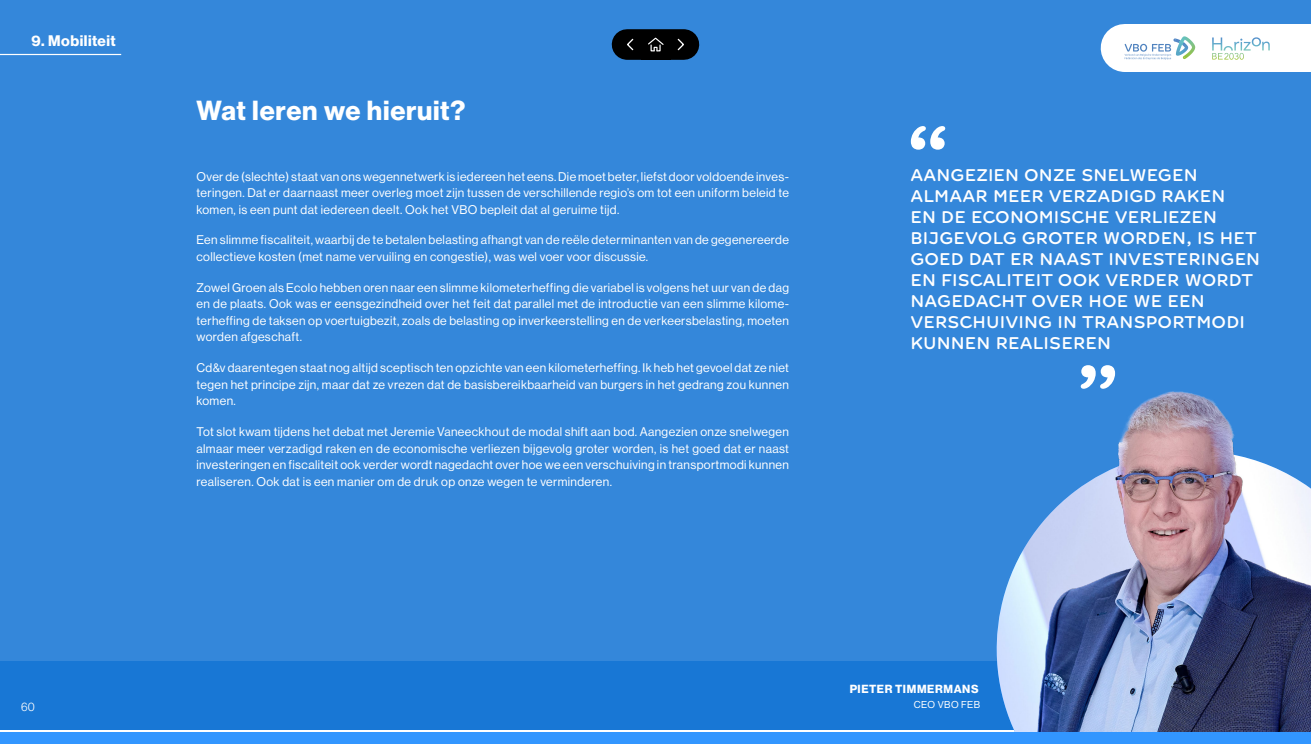
<style>
.page{position:relative;width:1311px;height:744px;background:#fff}
.page>*{position:absolute;margin:0;border:0;box-sizing:border-box;transform-origin:0 0}
.t1{font:500 86.19px "Farm New";color:#fff}
.t2{font:27px "N Haas Grotesk DS Pro 75 Bd";letter-spacing:.03em;color:#fff}
.t3{font:500 18px/21px "Farm New";letter-spacing:.01em;color:#fff}
.t4{font:15px "N Haas Grotesk DS Pro 75 Bd";letter-spacing:.035em;color:#fff}
.t5{font:12.3px/16.5px "N Haas Grotesk DS Pro 55 Rg";letter-spacing:.03em;color:#fff;text-align:justify}
.t6{font:12px "N Haas Grotesk DS Pro 45 Lt";color:#fff}
.t7{font:11.52px "N Haas Grotesk DS Pro 75 Bd";letter-spacing:.055em;color:#fff}
.t8{font:9.81px "N Haas Grotesk DS Pro 55 Rg";letter-spacing:.045em;color:#fff}
</style>
<div class="page">
<div style="left:0;top:0;width:1311px;height:728px;background:#3487da"></div>
<div style="left:0;top:661px;width:1311px;height:68px;background:#1877d5"></div>
<img style="left:983px;top:473px;width:328px;height:259px">
<img style="left:996px;top:391px;width:291px;height:341px">
<div style="left:1125px;top:24px;width:186px;height:48px;background:#fff"></div>
<svg style="left:1125px;top:36px;width:70px;height:24px"></svg>
<svg style="left:1212px;top:37px;width:58px;height:23px"></svg>
<div style="left:627px;top:29px;width:57px;height:31px;background:#000"></div>
<svg style="left:677px;top:38px;width:8px;height:13px"></svg>
<svg style="left:626px;top:38px;width:8px;height:13px"></svg>
<svg style="left:648px;top:37px;width:16px;height:15px"></svg>
<div style="left:0;top:732px;width:1311px;height:12px;background:#3296ff"></div>
<hr style="left:0;top:54px;width:121px;height:1px;background:#fff">
<p class="t4" style="left:32px;top:32px;width:86px">9. Mobiliteit</p>
<p class="t6" style="left:21px;top:700px;width:15px">60</p>
<h2 class="t2" style="left:196px;top:95px;width:270px">Wat leren we hieruit?</h2>
<p class="t5" style="left:196px;top:168px;width:594px">Over de (slechte) staat van ons wegennetwerk is iedereen het eens. Die moet beter, liefst door voldoende inves&shy;teringen. Dat er daarnaast meer overleg moet zijn tussen de verschillende regio’s om tot een uniform beleid te komen, is een punt dat iedereen deelt. Ook het VBO bepleit dat al geruime tijd.</p>
<p class="t5" style="left:196px;top:232px;width:594px">Een slimme fiscaliteit, waarbij de te betalen belasting afhangt van de reële determinanten van de gegenereerde collectieve kosten (met name vervuiling en congestie), was wel voer voor discussie.</p>
<p class="t5" style="left:196px;top:279px;width:594px">Zowel Groen als Ecolo hebben oren naar een slimme kilometerheffing die variabel is volgens het uur van de dag en de plaats. Ook was er eensgezindheid over het feit dat parallel met de introductie van een slimme kilome&shy;terheffing de taksen op voertuigbezit, zoals de belasting op inverkeerstelling en de verkeersbelasting, moeten worden afgeschaft.</p>
<p class="t5" style="left:196px;top:360px;width:594px">Cd&amp;v daarentegen staat nog altijd sceptisch ten opzichte van een kilometerheffing. Ik heb het gevoel dat ze niet tegen het principe zijn, maar dat ze vrezen dat de basisbereikbaarheid van burgers in het gedrang zou kunnen komen.</p>
<p class="t5" style="left:196px;top:424px;width:594px">Tot slot kwam tijdens het debat met Jeremie Vaneeckhout de modal shift aan bod. Aangezien onze snelwegen almaar meer verzadigd raken en de economische verliezen bijgevolg groter worden, is het goed dat er naast investeringen en fiscaliteit ook verder wordt nagedacht over hoe we een verschuiving in transportmodi kunnen realiseren. Ook dat is een manier om de druk op onze wegen te verminderen.</p>
<h1 class="t1" style="left:906px;top:105px;width:47px">“</h1>
<p class="t3" style="left:910px;top:165px;width:351px">AANGEZIEN ONZE SNELWEGEN<br>ALMAAR MEER VERZADIGD RAKEN<br>EN DE ECONOMISCHE VERLIEZEN<br>BIJGEVOLG GROTER WORDEN, IS HET<br>GOED DAT ER NAAST INVESTERINGEN<br>EN FISCALITEIT OOK VERDER WORDT<br>NAGEDACHT OVER HOE WE EEN<br>VERSCHUIVING IN TRANSPORTMODI<br>KUNNEN REALISEREN</p>
<h1 class="t1" style="left:1120px;top:410px;width:47px;rotate:-180deg">“</h1>
<p class="t7" style="left:850px;top:682px;width:130px">PIETER TIMMERMANS</p>
<p class="t8" style="left:914px;top:699px;width:68px">CEO VBO FEB</p>
</div>
